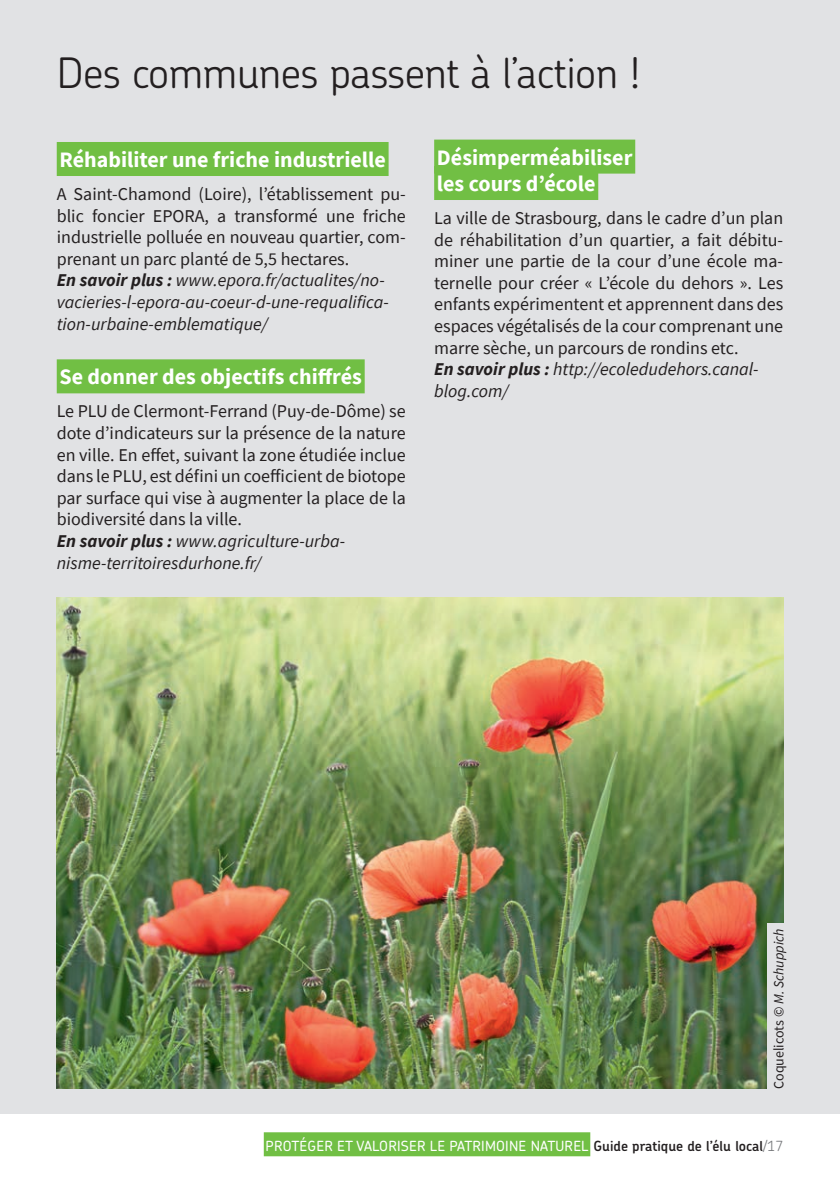
<style>
.page{position:relative;width:840px;height:1191px;background:#fff}
.page>*{position:absolute;margin:0;border:0;box-sizing:border-box;transform-origin:0 0}
.t1{font:300 42px "Chevin Pro";letter-spacing:-.01em;color:#231f20}
.t2{font:700 22px/26.4px "Source Sans Pro";color:#fff}
.t3{font:18px/21.6px "Source Sans Pro";color:#231f20}
.t4{font:500 14px "Chevin Pro";letter-spacing:.015em;color:#fff}
.t5{font:14px "Source Sans Pro";color:#231f20}
.s1{font-weight:700;font-style:italic}
.s2{font-style:italic}
.s3{font-weight:600;color:#231f20}
.s4{font-weight:300;color:#76787b}
</style>
<div class="page">
<div style="left:264px;top:1132px;width:326px;height:24px;background:#71bf44"></div>
<div style="left:0;top:0;width:839px;height:1113px;background:#e1e2e4"></div>
<div style="left:57px;top:142px;width:331px;height:34px;background:#71bf44"></div>
<div style="left:57px;top:359px;width:307px;height:34px;background:#71bf44"></div>
<div style="left:434px;top:140px;width:201px;height:34px;background:#71bf44"></div>
<div style="left:434px;top:166px;width:164px;height:34px;background:#71bf44"></div>
<img style="left:57px;top:597px;width:725px;height:492px">
<div style="left:766px;top:923px;width:22px;height:171px;background:#e1e2e4"></div>
<h1 class="t1" style="left:57px;top:45px;width:585px">Des communes passent à l’action !</h1>
<p class="t2" style="left:59px;top:146px;width:327px">Réhabiliter une friche industrielle</p>
<p class="t3" style="left:57px;top:183px;width:350px">A Saint-Chamond (Loire), l’établissement pu&shy;blic foncier EPORA, a transformé une friche industrielle polluée en nouveau quartier, com&shy;prenant un parc planté de 5,5 hectares.<br><span class="s1">En savoir plus :</span> <span class="s2">www.epora.fr/actualites/no&shy;vacieries-l-epora-au-coeur-d-une-requalifica&shy;tion-urbaine-emblematique/</span></p>
<p class="t2" style="left:59px;top:363px;width:304px">Se donner des objectifs chiffrés</p>
<p class="t3" style="left:57px;top:400px;width:350px">Le PLU de Clermont-Ferrand (Puy-de-Dôme) se dote d’indicateurs sur la présence de la nature en ville. En effet, suivant la zone étudiée inclue dans le PLU, est défini un coefficient de biotope par surface qui vise à augmenter la place de la biodiversité dans la ville.<br><span class="s1">En savoir plus :</span> <span class="s2">www.agriculture-urba&shy;nisme-territoiresdurhone.fr/</span></p>
<p class="t2" style="left:436px;top:144px;width:197px">Désimperméabiliser les cours d’école</p>
<p class="t3" style="left:434px;top:207px;width:350px">La ville de Strasbourg, dans le cadre d’un plan de réhabilitation d’un quartier, a fait débitu&shy;miner une partie de la cour d’une école ma&shy;ternelle pour créer « L’école du dehors ». Les enfants expérimentent et apprennent dans des espaces végétalisés de la cour comprenant une marre sèche, un parcours de rondins etc.<br><span class="s1">En savoir plus :</span> <span class="s2">http://ecoledudehors.canal&shy;blog.com/</span></p>
<p class="t5" style="left:769px;top:1089px;width:162px;rotate:-90deg">Coquelicots © <span class="s2">M. Schuppich</span></p>
<p class="t4" style="left:265px;top:1136px;width:519px">PROTÉGER ET VALORISER LE PATRIMOINE NATUREL <span class="s3">Guide pratique de l’élu local</span><span class="s4">/17</span></p>
</div>
